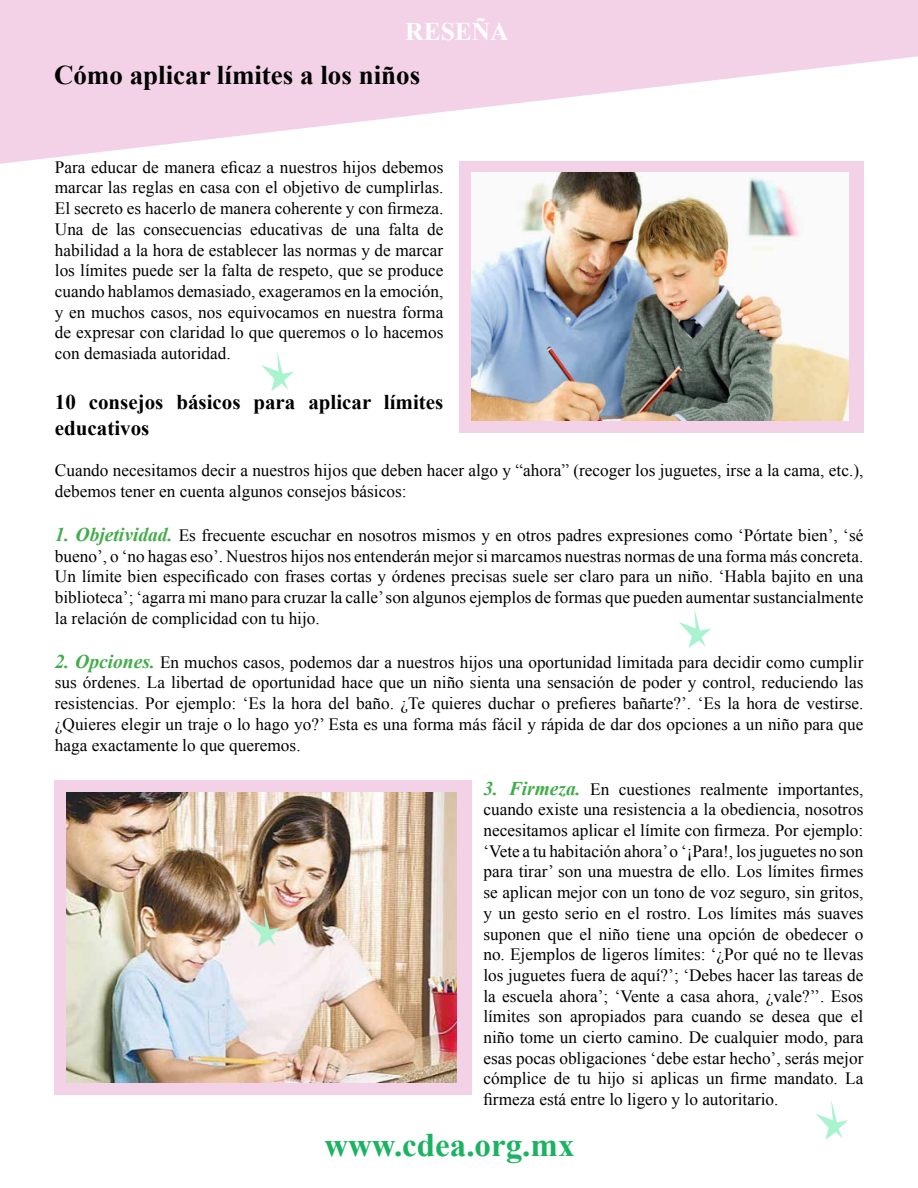
<style>
.page{position:relative;width:918px;height:1188px;background:#fff}
.page>*{position:absolute;margin:0;border:0;box-sizing:border-box;transform-origin:0 0}
.t1{font:700 33px "Times New Roman";color:#19b361}
.t2{font:700 27px "Times New Roman";color:#000}
.t3{font:700 25.5px "Times New Roman";color:#fff}
.t4{font:700 21px/25.2px "Times New Roman";color:#000}
.t5{font:17.25px/20.7px "Times New Roman";color:#000;text-align:justify}
.s1{font-weight:700;font-style:italic;font-size:19.5px;color:#41ad49}
</style>
<div class="page">
<svg style="left:0;top:0;width:918px;height:164px;fill:#f3d2e8"></svg>
<div style="left:54px;top:781px;width:417px;height:314px;background:#f3d2e8"></div>
<img style="left:66px;top:792px;width:390px;height:291px">
<div style="left:460px;top:161px;width:404px;height:271px;background:#f3d2e8"></div>
<img style="left:471px;top:173px;width:377px;height:248px">
<svg style="left:679px;top:609px;width:32px;height:39px"></svg>
<svg style="left:248px;top:907px;width:33px;height:40px"></svg>
<svg style="left:816px;top:1100px;width:32px;height:40px"></svg>
<svg style="left:261px;top:352px;width:33px;height:39px"></svg>
<h3 class="t3" style="left:405px;top:14px;width:105px">RESEÑA</h3>
<h2 class="t2" style="left:54px;top:57px;width:368px">Cómo aplicar límites a los niños</h2>
<p class="t5" style="left:55px;top:156px;width:390px">Para educar de manera eficaz a nuestros hijos debemos marcar las reglas en casa con el objetivo de cumplirlas.<br>El secreto es hacerlo de manera coherente y con firmeza.<br>Una de las consecuencias educativas de una falta de habilidad a la hora de establecer las normas y de marcar los límites puede ser la falta de respeto, que se produce cuando hablamos demasiado, exageramos en la emoción, y en muchos casos, nos equivocamos en nuestra forma de expresar con claridad lo que queremos o lo hacemos con demasiada autoridad.</p>
<p class="t4" style="left:55px;top:389px;width:390px">10 consejos básicos para aplicar límites educativos</p>
<p class="t5" style="left:55px;top:460px;width:810px">Cuando necesitamos decir a nuestros hijos que deben hacer algo y “ahora” (recoger los juguetes, irse a la cama, etc.), debemos tener en cuenta algunos consejos básicos:</p>
<p class="t5" style="left:55px;top:524px;width:810px"><span class="s1">1. Objetividad.</span> Es frecuente escuchar en nosotros mismos y en otros padres expresiones como ‘Pórtate bien’, ‘sé bueno’, o ‘no hagas eso’. Nuestros hijos nos entenderán mejor si marcamos nuestras normas de una forma más concreta.<br>Un límite bien especificado con frases cortas y órdenes precisas suele ser claro para un niño. ‘Habla bajito en una biblioteca’; ‘agarra mi mano para cruzar la calle’ son algunos ejemplos de formas que pueden aumentar sustancialmente la relación de complicidad con tu hijo.</p>
<p class="t5" style="left:55px;top:651px;width:810px"><span class="s1">2. Opciones.</span> En muchos casos, podemos dar a nuestros hijos una oportunidad limitada para decidir como cumplir sus órdenes. La libertad de oportunidad hace que un niño sienta una sensación de poder y control, reduciendo las resistencias. Por ejemplo: ‘Es la hora del baño. ¿Te quieres duchar o prefieres bañarte?’. ‘Es la hora de vestirse. ¿Quieres elegir un traje o lo hago yo?’ Esta es una forma más fácil y rápida de dar dos opciones a un niño para que haga exactamente lo que queremos.</p>
<p class="t5" style="left:483px;top:778px;width:382px"><span class="s1">3. Firmeza.</span> En cuestiones realmente importantes, cuando existe una resistencia a la obediencia, nosotros necesitamos aplicar el límite con firmeza. Por ejemplo: ‘Vete a tu habitación ahora’ o ‘¡Para!, los juguetes no son para tirar’ son una muestra de ello. Los límites firmes se aplican mejor con un tono de voz seguro, sin gritos, y un gesto serio en el rostro. Los límites más suaves suponen que el niño tiene una opción de obedecer o no. Ejemplos de ligeros límites: ‘¿Por qué no te llevas los juguetes fuera de aquí?’; ‘Debes hacer las tareas de la escuela ahora’; ‘Vente a casa ahora, ¿vale?’’. Esos límites son apropiados para cuando se desea que el niño tome un cierto camino. De cualquier modo, para esas pocas obligaciones ‘debe estar hecho’, serás mejor cómplice de tu hijo si aplicas un firme mandato. La firmeza está entre lo ligero y lo autoritario.</p>
<h1 class="t1" style="left:324px;top:1122px;width:252px">www.cdea.org.mx</h1>
</div>
